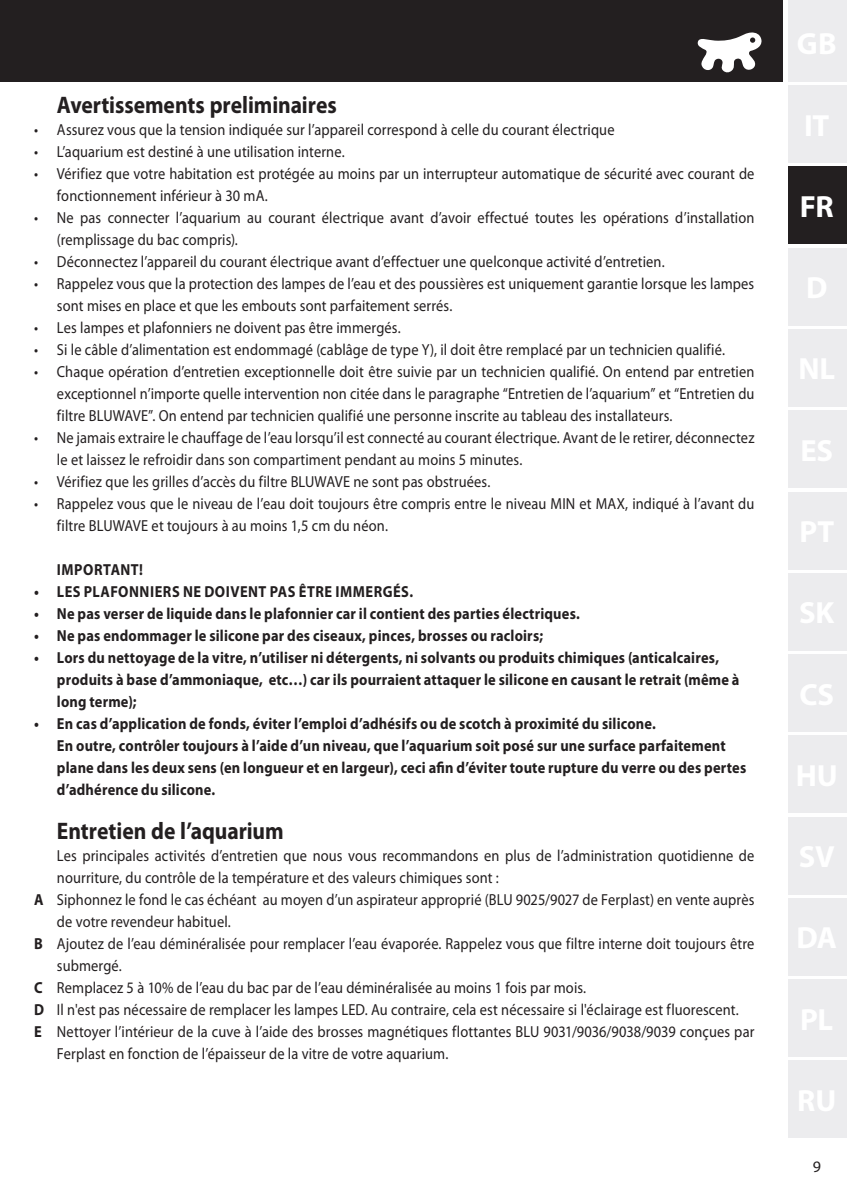
<style>
.page{position:relative;width:847px;height:1200px;background:#fff}
.page>*{position:absolute;margin:0;border:0;box-sizing:border-box;transform-origin:0 0}
.t1{font:700 30.8px "Myriad Pro";color:#fff}
.t2{font:700 24px "Myriad Pro";letter-spacing:-.005em;color:#231f20;scale:.9 1}
.t3{font:16px/22px "Myriad Pro";letter-spacing:.01em;color:#231f20;scale:.9 1}
.t4{font:700 16px/22px "Myriad Pro";letter-spacing:.01em;color:#231f20;scale:.9 1}
.t5{font:700 16px "Myriad Pro";letter-spacing:.035em;color:#231f20;scale:.9 1}
.t6{font:16px "Myriad Pro";letter-spacing:.01em;color:#231f20}
.s1{font-weight:700}
</style>
<div class="page">
<div style="left:6px;top:0;width:777px;height:81px;background:#231f20"></div>
<hr style="left:788px;top:0;width:59px;height:4px;background:#ececee">
<div style="left:0;top:0;width:6px;height:81px;background:#231f20"></div>
<svg style="left:697px;top:32px;width:65px;height:41px"></svg>
<hr style="left:845px;top:4px;width:2px;height:77px;background:#ececee">
<hr style="left:845px;top:85px;width:2px;height:78px;background:#ececee">
<hr style="left:845px;top:167px;width:2px;height:77px;background:#231f20">
<hr style="left:845px;top:248px;width:2px;height:77px;background:#ececee">
<hr style="left:845px;top:329px;width:2px;height:78px;background:#ececee">
<hr style="left:845px;top:411px;width:2px;height:77px;background:#ececee">
<hr style="left:845px;top:492px;width:2px;height:77px;background:#ececee">
<hr style="left:845px;top:573px;width:2px;height:77px;background:#ececee">
<hr style="left:845px;top:654px;width:2px;height:78px;background:#ececee">
<hr style="left:845px;top:736px;width:2px;height:77px;background:#ececee">
<hr style="left:845px;top:817px;width:2px;height:77px;background:#ececee">
<hr style="left:845px;top:898px;width:2px;height:77px;background:#ececee">
<hr style="left:845px;top:979px;width:2px;height:78px;background:#ececee">
<hr style="left:845px;top:1061px;width:2px;height:77px;background:#ececee">
<div style="left:788px;top:4px;width:57px;height:77px;background:#ececee"></div>
<div style="left:788px;top:1061px;width:57px;height:77px;background:#ececee"></div>
<div style="left:788px;top:979px;width:57px;height:78px;background:#ececee"></div>
<div style="left:788px;top:898px;width:57px;height:77px;background:#ececee"></div>
<div style="left:788px;top:817px;width:57px;height:77px;background:#ececee"></div>
<div style="left:788px;top:736px;width:57px;height:77px;background:#ececee"></div>
<div style="left:788px;top:654px;width:57px;height:78px;background:#ececee"></div>
<div style="left:788px;top:573px;width:57px;height:77px;background:#ececee"></div>
<div style="left:788px;top:411px;width:57px;height:77px;background:#ececee"></div>
<div style="left:788px;top:329px;width:57px;height:78px;background:#ececee"></div>
<div style="left:788px;top:248px;width:57px;height:77px;background:#ececee"></div>
<div style="left:788px;top:167px;width:57px;height:77px;background:#231f20"></div>
<div style="left:788px;top:85px;width:57px;height:78px;background:#ececee"></div>
<div style="left:788px;top:492px;width:57px;height:77px;background:#ececee"></div>
<h2 class="t2" style="left:57px;top:89px;width:312px">Avertissements preliminaires</h2>
<p class="t3" style="left:34px;top:118px;width:646px">• Assurez vous que la tension indiquée sur l’appareil correspond à celle du courant électrique</p>
<p class="t3" style="left:34px;top:140px;width:346px">• L’aquarium est destiné à une utilisation interne.</p>
<p class="t3" style="left:57px;top:162px;width:776px;text-indent:-23px">• Vérifiez que votre habitation est protégée au moins par un interrupteur automatique de sécurité avec courant de fonctionnement inférieur à 30 mA.</p>
<p class="t3" style="left:57px;top:206px;width:776px;text-indent:-23px">• Ne pas connecter l’aquarium au courant électrique avant d’avoir effectué toutes les opérations d’installation (remplissage du bac compris).</p>
<p class="t3" style="left:34px;top:250px;width:702px">• Déconnectez l’appareil du courant électrique avant d’effectuer une quelconque activité d’entretien.</p>
<p class="t3" style="left:57px;top:272px;width:776px;text-indent:-23px">• Rappelez vous que la protection des lampes de l’eau et des poussières est uniquement garantie lorsque les lampes sont mises en place et que les embouts sont parfaitement serrés.</p>
<p class="t3" style="left:34px;top:316px;width:409px">• Les lampes et plafonniers ne doivent pas être immergés.</p>
<p class="t3" style="left:34px;top:338px;width:769px">• Si le câble d’alimentation est endommagé (cablâge de type Y), il doit être remplacé par un technicien qualifié.</p>
<p class="t3" style="left:57px;top:360px;width:776px;text-align:justify;text-indent:-23px">• Chaque opération d’entretien exceptionnelle doit être suivie par un technicien qualifié. On entend par entretien exceptionnel n’importe quelle intervention non citée dans le paragraphe “Entretien de l’aquarium” et “Entretien du filtre BLUWAVE”. On entend par technicien qualifié une personne inscrite au tableau des installateurs.</p>
<p class="t3" style="left:57px;top:426px;width:776px;text-indent:-23px">• Ne jamais extraire le chauffage de l’eau lorsqu’il est connecté au courant électrique. Avant de le retirer, déconnectez le et laissez le refroidir dans son compartiment pendant au moins 5 minutes.</p>
<p class="t3" style="left:34px;top:470px;width:508px">• Vérifiez que les grilles d’accès du filtre BLUWAVE ne sont pas obstruées.</p>
<p class="t3" style="left:57px;top:492px;width:776px;text-indent:-23px">• Rappelez vous que le niveau de l’eau doit toujours être compris entre le niveau MIN et MAX, indiqué à l’avant du filtre BLUWAVE et toujours à au moins 1,5 cm du néon.</p>
<p class="t5" style="left:57px;top:559px;width:97px">IMPORTANT!</p>
<p class="t5" style="left:34px;top:581px;width:422px">• LES PLAFONNIERS NE DOIVENT PAS ÊTRE IMMERGÉS.</p>
<p class="t4" style="left:34px;top:602px;width:608px">• Ne pas verser de liquide dans le plafonnier car il contient des parties électriques.</p>
<p class="t4" style="left:34px;top:624px;width:567px">• Ne pas endommager le silicone par des ciseaux, pinces, brosses ou racloirs;</p>
<p class="t4" style="left:57px;top:646px;width:760px;text-indent:-23px">• Lors du nettoyage de la vitre, n’utiliser ni détergents, ni solvants ou produits chimiques (anticalcaires, produits à base d’ammoniaque, etc…) car ils pourraient attaquer le silicone en causant le retrait (même à long terme);</p>
<p class="t4" style="left:57px;top:712px;width:767px;text-indent:-23px">• En cas d’application de fonds, éviter l’emploi d’adhésifs ou de scotch à proximité du silicone.<br>En outre, contrôler toujours à l’aide d’un niveau, que l’aquarium soit posé sur une surface parfaitement plane dans les deux sens (en longueur et en largeur), ceci afin d’éviter toute rupture du verre ou des pertes d’adhérence du silicone.</p>
<h2 class="t2" style="left:57px;top:815px;width:253px">Entretien de l’aquarium</h2>
<p class="t3" style="left:57px;top:844px;width:776px">Les principales activités d’entretien que nous vous recommandons en plus de l’administration quotidienne de</p>
<p class="t3" style="left:57px;top:866px;width:492px">nourriture, du contrôle de la température et des valeurs chimiques sont :</p>
<p class="t3" style="left:34px;top:888px;width:802px"><span class="s1">A</span> Siphonnez le fond le cas échéant au moyen d’un aspirateur approprié (BLU 9025/9027 de Ferplast) en vente auprès</p>
<p class="t3" style="left:57px;top:910px;width:195px">de votre revendeur habituel.</p>
<p class="t3" style="left:34px;top:932px;width:802px"><span class="s1">B</span> Ajoutez de l’eau déminéralisée pour remplacer l’eau évaporée. Rappelez vous que filtre interne doit toujours être</p>
<p class="t3" style="left:57px;top:954px;width:74px">submergé.</p>
<p class="t3" style="left:34px;top:976px;width:615px"><span class="s1">C</span> Remplacez 5 à 10% de l’eau du bac par de l’eau déminéralisée au moins 1 fois par mois.</p>
<p class="t3" style="left:34px;top:998px;width:784px"><span class="s1">D</span> Il n'est pas nécessaire de remplacer les lampes LED. Au contraire, cela est nécessaire si l'éclairage est fluorescent.</p>
<p class="t3" style="left:34px;top:1020px;width:802px"><span class="s1">E</span> Nettoyer l’intérieur de la cuve à l’aide des brosses magnétiques flottantes BLU 9031/9036/9038/9039 conçues par</p>
<p class="t3" style="left:57px;top:1042px;width:436px">Ferplast en fonction de l’épaisseur de la vitre de votre aquarium.</p>
<h1 class="t1" style="left:800px;top:186px;width:35px">FR</h1>
<p class="t6" style="left:813px;top:1157px;width:10px">9</p>
</div>
